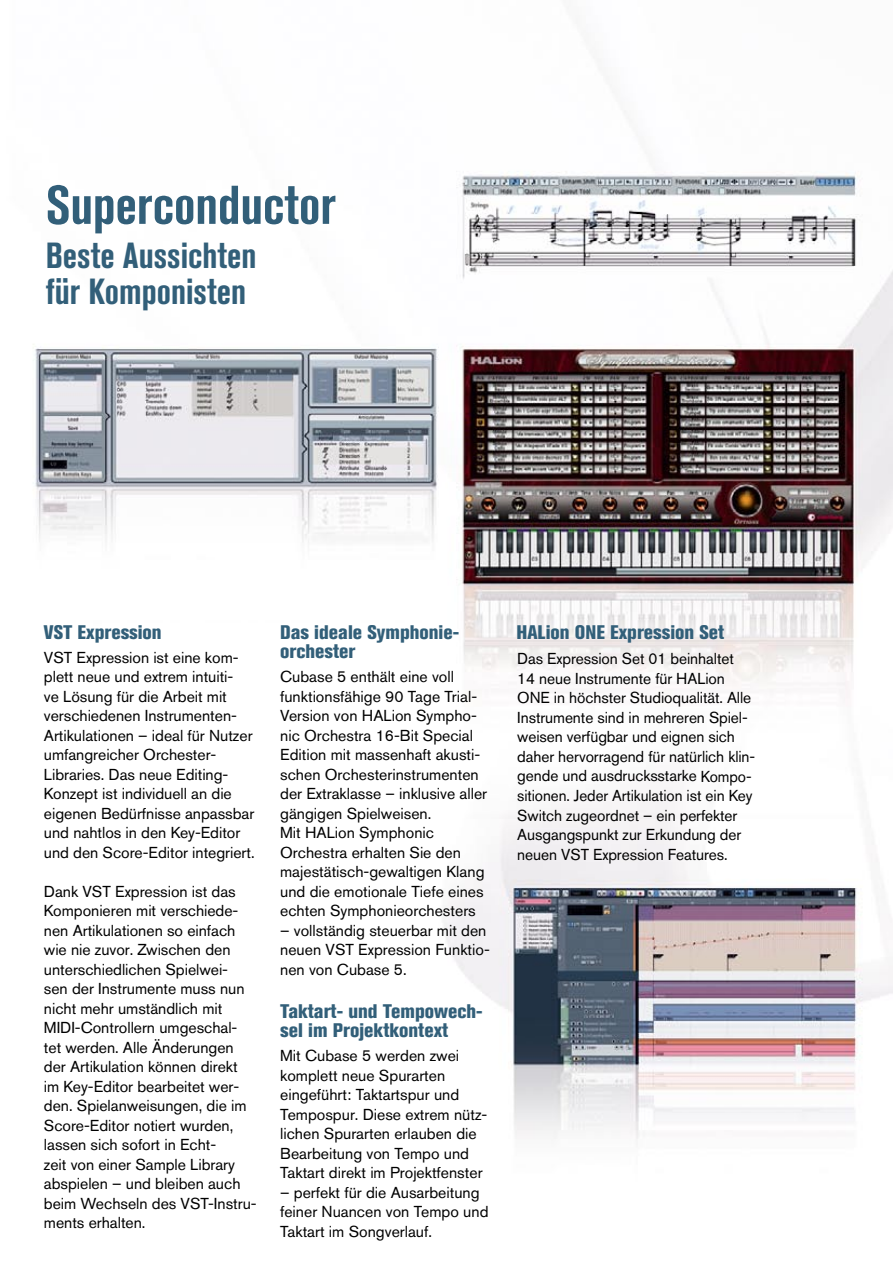
<style>
.page{position:relative;width:893px;height:1263px;background:#fff}
.page>*{position:absolute;margin:0;border:0;box-sizing:border-box;transform-origin:0 0}
.t1{font:700 condensed 54px "Akzidenz Grotesk BQ";color:#325f79}
.t2{font:700 condensed 36px/36px "Akzidenz Grotesk BQ";color:#325f79}
.t3{font:800 condensed 19.5px/19.5px "Akzidenz Grotesk BQ";color:#325f79}
.t4{font:15.75px/19.5px "Akzidenz Grotesk BQ";color:#000}
</style>
<div class="page">
<img style="left:33px;top:111px;width:860px;height:1028px">
<h1 class="t1" style="left:46px;top:174px;width:292px">Superconductor</h1>
<h2 class="t2" style="left:46px;top:238px;width:212px">Beste Aussichten für Komponisten</h2>
<p class="t3" style="left:44px;top:622px;width:119px">VST Expression</p>
<p class="t4" style="left:44px;top:647px;width:212px">VST Expression ist eine kom&shy;plett neue und extrem intuiti-<br>ve Lösung für die Arbeit mit verschiedenen Instrumenten-<br>Artikulationen – ideal für Nutzer umfangreicher Orchester-<br>Libraries. Das neue Editing-<br>Konzept ist individuell an die eigenen Bedürfnisse anpassbar und nahtlos in den Key-Editor und den Score-Editor integriert.</p>
<p class="t4" style="left:44px;top:881px;width:214px">Dank VST Expression ist das<br>Komponieren mit verschiede&shy;nen Artikulationen so einfach wie nie zuvor. Zwischen den unterschiedlichen Spielwei-<br>sen der Instrumente muss nun nicht mehr umständlich mit<br>MIDI-Controllern umgeschal&shy;tet werden. Alle Änderungen der Artikulation können direkt im Key-Editor bearbeitet wer&shy;den. Spielanweisungen, die im<br>Score-Editor notiert wurden, lassen sich sofort in Echt-<br>zeit von einer Sample Library abspielen – und bleiben auch beim Wechseln des VST-Instru&shy;ments erhalten.</p>
<p class="t3" style="left:280px;top:622px;width:181px">Das ideale Symphonie&shy;orchester</p>
<p class="t4" style="left:280px;top:667px;width:208px">Cubase 5 enthält eine voll funktionsfähige 90 Tage Trial-<br>Version von HALion Sympho&shy;nic Orchestra 16-Bit Special<br>Edition mit massenhaft akusti&shy;schen Orchesterinstrumenten der Extraklasse – inklusive aller gängigen Spielweisen.<br>Mit HALion Symphonic<br>Orchestra erhalten Sie den majestätisch-gewaltigen Klang und die emotionale Tiefe eines echten Symphonieorchesters</p>
<p class="t4" style="left:280px;top:920px;width:211px">– vollständig steuerbar mit den neuen VST Expression Funktio&shy;nen von Cubase 5.</p>
<p class="t3" style="left:280px;top:1001px;width:204px">Taktart- und Tempowech&shy;sel im Projektkontext</p>
<p class="t4" style="left:280px;top:1046px;width:209px">Mit Cubase 5 werden zwei komplett neue Spurarten eingeführt: Taktartspur und<br>Tempospur. Diese extrem nütz&shy;lichen Spurarten erlauben die<br>Bearbeitung von Tempo und<br>Taktart direkt im Projektfenster</p>
<p class="t4" style="left:280px;top:1182px;width:210px">– perfekt für die Ausarbeitung feiner Nuancen von Tempo und<br>Taktart im Songverlauf.</p>
<p class="t3" style="left:516px;top:622px;width:209px">HALion ONE Expression Set</p>
<p class="t4" style="left:517px;top:649px;width:239px">Das Expression Set 01 beinhaltet 14 neue Instrumente für HALion ONE in höchster Studioqualität. Alle Instrumente sind in mehreren Spiel&shy;weisen verfügbar und eignen sich daher hervorragend für natürlich klin&shy;gende und ausdrucksstarke Kompo&shy;sitionen. Jeder Artikulation ist ein Key Switch zugeordnet – ein perfekter Ausgangspunkt zur Erkundung der neuen VST Expression Features.</p>
</div>
